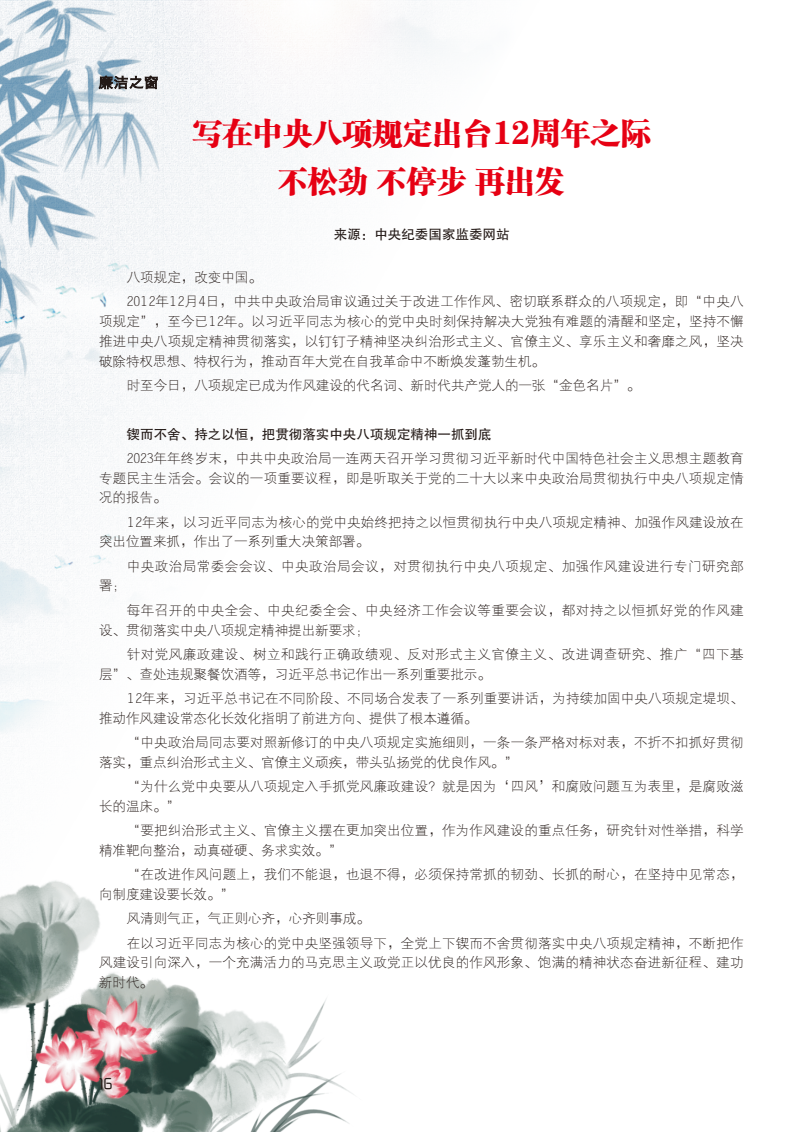
<style>
.page{position:relative;width:800px;height:1132px;background:#fff}
.page>*{position:absolute;margin:0;border:0;box-sizing:border-box;transform-origin:0 0}
.t1{font:30px/48px "FZCSJW GB1 0";color:#e60013;text-align:center}
.t2{font:13.5px/19.8px "FZXDXJW GB1 0";letter-spacing:.015em;color:#231916}
.t3{font:13.5px/19.8px "FZXDXJW GB1 0";letter-spacing:.04em;color:#231916}
.t4{font:13.5px "FZHTJW GB1 0";color:#231916}
.t5{font:13.5px "Zekton";color:#231916}
.s1{font-size:33.15px}
.s2{font-family:"FZHTJW GB1 0"}
</style>
<div class="page">
<img style="left:0;top:0;width:440px;height:1131px">
<svg style="left:98px;top:75px;width:60px;height:15px"></svg>
<p class="t1" style="left:192px;top:111px;width:459px">写在中央八项规定出台<span class="s1">12</span>周年之际不松劲 不停步 再出发</p>
<p class="t4" style="left:334px;top:226px;width:177px">来源：中央纪委国家监委网站</p>
<p class="t2" style="left:127px;top:265px;width:618px;line-height:24.3px">八项规定，改变中国。<br>2012年12月4日，中共中央政治局审议通过关于改进工作作风、密切联系群众的八项规定，即“中央八</p>
<p class="t2" style="left:99px;top:311px;width:645px;text-align:justify">项规定”，至今已12年。以习近平同志为核心的党中央时刻保持解决大党独有难题的清醒和坚定，坚持不懈推进中央八项规定精神贯彻落实，以钉钉子精神坚决纠治形式主义、官僚主义、享乐主义和奢靡之风，坚决破除特权思想、特权行为，推动百年大党在自我革命中不断焕发蓬勃生机。</p>
<p class="t2" style="left:127px;top:375px;width:514px">时至今日，八项规定已成为作风建设的代名词、新时代共产党人的一张“金色名片”。</p>
<p class="t2" style="left:127px;top:422px;width:618px;line-height:24px"><span class="s2">锲而不舍、持之以恒，把贯彻落实中央八项规定精神一抓到底<br></span>2023年年终岁末，中共中央政治局一连两天召开学习贯彻习近平新时代中国特色社会主义思想主题教育</p>
<p class="t2" style="left:99px;top:468px;width:645px">专题民主生活会。会议的一项重要议程，即是听取关于党的二十大以来中央政治局贯彻执行中央八项规定情况的报告。</p>
<p class="t2" style="left:99px;top:512px;width:645px;text-indent:28px">12年来，以习近平同志为核心的党中央始终把持之以恒贯彻执行中央八项规定精神、加强作风建设放在突出位置来抓，作出了一系列重大决策部署。</p>
<p class="t3" style="left:127px;top:556px;width:618px">中央政治局常委会会议、中央政治局会议，对贯彻执行中央八项规定、加强作风建设进行专门研究部</p>
<p class="t2" style="left:99px;top:576px;width:28px">署；</p>
<p class="t3" style="left:99px;top:600px;width:645px;text-indent:28px">每年召开的中央全会、中央纪委全会、中央经济工作会议等重要会议，都对持之以恒抓好党的作风建设、贯彻落实中央八项规定精神提出新要求；</p>
<p class="t3" style="left:99px;top:644px;width:645px;text-indent:28px">针对党风廉政建设、树立和践行正确政绩观、反对形式主义官僚主义、改进调查研究、推广“四下基层”、查处违规聚餐饮酒等，习近平总书记作出一系列重要批示。</p>
<p class="t2" style="left:99px;top:688px;width:645px;text-indent:28px">12年来，习近平总书记在不同阶段、不同场合发表了一系列重要讲话，为持续加固中央八项规定堤坝、推动作风建设常态化长效化指明了前进方向、提供了根本遵循。</p>
<p class="t2" style="left:99px;top:732px;width:645px;text-indent:28px">“中央政治局同志要对照新修订的中央八项规定实施细则，一条一条严格对标对表，不折不扣抓好贯彻落实，重点纠治形式主义、官僚主义顽疾，带头弘扬党的优良作风。”</p>
<p class="t2" style="left:99px;top:776px;width:645px;text-indent:28px">“为什么党中央要从八项规定入手抓党风廉政建设？就是因为‘四风’和腐败问题互为表里，是腐败滋长的温床。”</p>
<p class="t2" style="left:99px;top:820px;width:645px;text-indent:28px">“要把纠治形式主义、官僚主义摆在更加突出位置，作为作风建设的重点任务，研究针对性举措，科学精准靶向整治，动真碰硬、务求实效。”</p>
<p class="t2" style="left:99px;top:864px;width:645px;text-indent:28px">“在改进作风问题上，我们不能退，也退不得，必须保持常抓的韧劲、长抓的耐心，在坚持中见常态，向制度建设要长效。”</p>
<p class="t2" style="left:127px;top:906px;width:618px;line-height:24.3px">风清则气正，气正则心齐，心齐则事成。<br>在以习近平同志为核心的党中央坚强领导下，全党上下锲而不舍贯彻落实中央八项规定精神，不断把作</p>
<p class="t2" style="left:99px;top:952px;width:645px">风建设引向深入，一个充满活力的马克思主义政党正以优良的作风形象、饱满的精神状态奋进新征程、建功新时代。</p>
<p class="t5" style="left:99px;top:1077px;width:15px">16</p>
</div>
